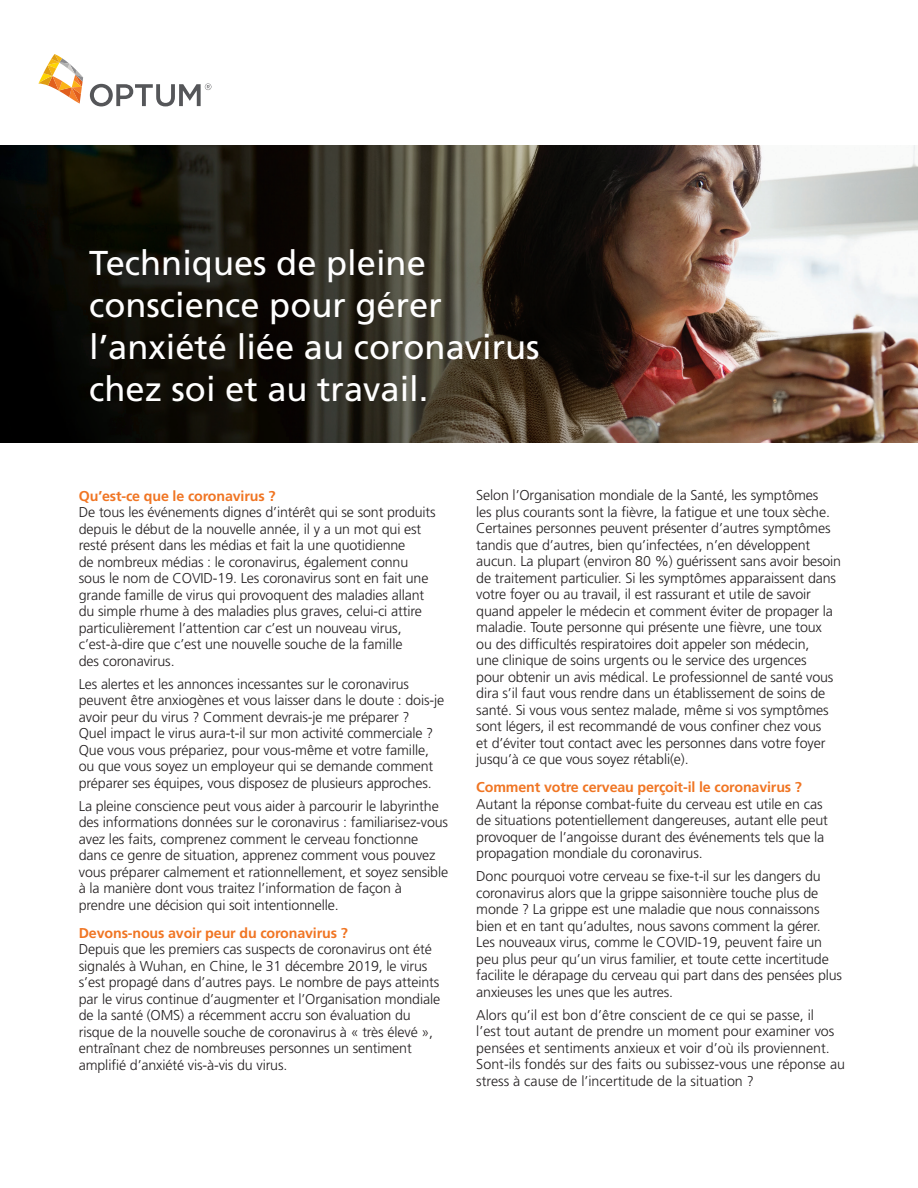
<style>
.page{position:relative;width:918px;height:1188px;background:#fff}
.page>*{position:absolute;margin:0;border:0;box-sizing:border-box;transform-origin:0 0}
.t1{font:34.5px/42px "Frutiger LT Std";color:#fff}
.t2{font:300 14.25px/16.5px "Frutiger LT Std";letter-spacing:-.01em;color:#231f20}
.t3{font:700 14.25px "Frutiger LT Std";letter-spacing:-.01em;color:#f07523}
.t4{font:700 14.25px "Frutiger";letter-spacing:-.01em;color:#f07523}
</style>
<div class="page">
<img style="left:0;top:146px;width:918px;height:297px">
<svg style="left:38px;top:54px;width:45px;height:50px"></svg>
<svg style="left:90px;top:83px;width:121px;height:23px"></svg>
<h1 class="t1" style="left:89px;top:243px;width:452px">Techniques de pleine conscience pour gérer l’anxiété liée au coronavirus chez soi et au travail.</h1>
<p class="t4" style="left:79px;top:487px;width:198px">Qu’est-ce que le coronavirus ?</p>
<p class="t2" style="left:79px;top:504px;width:358px">De tous les événements dignes d’intérêt qui se sont produits depuis le début de la nouvelle année, il y a un mot qui est resté présent dans les médias et fait la une quotidienne<br>de nombreux médias : le coronavirus, également connu sous le nom de COVID-19. Les coronavirus sont en fait une grande famille de virus qui provoquent des maladies allant du simple rhume à des maladies plus graves, celui-ci attire particulièrement l’attention car c’est un nouveau virus, c’est-à-dire que c’est une nouvelle souche de la famille<br>des coronavirus.</p>
<p class="t2" style="left:79px;top:676px;width:367px">Les alertes et les annonces incessantes sur le coronavirus peuvent être anxiogènes et vous laisser dans le doute : dois-je avoir peur du virus ? Comment devrais-je me préparer ?<br>Quel impact le virus aura-t-il sur mon activité commerciale ?<br>Que vous vous prépariez, pour vous-même et votre famille, ou que vous soyez un employeur qui se demande comment préparer ses équipes, vous disposez de plusieurs approches.</p>
<p class="t2" style="left:79px;top:798px;width:371px">La pleine conscience peut vous aider à parcourir le labyrinthe des informations données sur le coronavirus : familiarisez-vous avez les faits, comprenez comment le cerveau fonctionne dans ce genre de situation, apprenez comment vous pouvez vous préparer calmement et rationnellement, et soyez sensible à la manière dont vous traitez l’information de façon à prendre une décision qui soit intentionnelle.</p>
<p class="t3" style="left:79px;top:925px;width:271px">Devons-nous avoir peur du coronavirus ?</p>
<p class="t2" style="left:79px;top:942px;width:363px">Depuis que les premiers cas suspects de coronavirus ont été signalés à Wuhan, en Chine, le 31 décembre 2019, le virus s’est propagé dans d’autres pays. Le nombre de pays atteints par le virus continue d’augmenter et l’Organisation mondiale de la santé (OMS) a récemment accru son évaluation du risque de la nouvelle souche de coronavirus à « très élevé », entraînant chez de nombreuses personnes un sentiment amplifié d’anxiété vis-à-vis du virus.</p>
<p class="t2" style="left:476px;top:487px;width:366px">Selon l’Organisation mondiale de la Santé, les symptômes<br>les plus courants sont la fièvre, la fatigue et une toux sèche.<br>Certaines personnes peuvent présenter d’autres symptômes tandis que d’autres, bien qu’infectées, n’en développent aucun. La plupart (environ 80 %) guérissent sans avoir besoin de traitement particulier. Si les symptômes apparaissent dans votre foyer ou au travail, il est rassurant et utile de savoir quand appeler le médecin et comment éviter de propager la maladie. Toute personne qui présente une fièvre, une toux<br>ou des difficultés respiratoires doit appeler son médecin,<br>une clinique de soins urgents ou le service des urgences<br>pour obtenir un avis médical. Le professionnel de santé vous dira s’il faut vous rendre dans un établissement de soins de santé. Si vous vous sentez malade, même si vos symptômes sont légers, il est recommandé de vous confiner chez vous<br>et d’éviter tout contact avec les personnes dans votre foyer jusqu’à ce que vous soyez rétabli(e).</p>
<p class="t3" style="left:476px;top:779px;width:327px">Comment votre cerveau perçoit-il le coronavirus ?</p>
<p class="t2" style="left:476px;top:796px;width:353px">Autant la réponse combat-fuite du cerveau est utile en cas de situations potentiellement dangereuses, autant elle peut provoquer de l’angoisse durant des événements tels que la propagation mondiale du coronavirus.</p>
<p class="t2" style="left:476px;top:868px;width:367px">Donc pourquoi votre cerveau se fixe-t-il sur les dangers du coronavirus alors que la grippe saisonnière touche plus de monde ? La grippe est une maladie que nous connaissons bien et en tant qu’adultes, nous savons comment la gérer.<br>Les nouveaux virus, comme le COVID-19, peuvent faire un peu plus peur qu’un virus familier, et toute cette incertitude facilite le dérapage du cerveau qui part dans des pensées plus anxieuses les unes que les autres.</p>
<p class="t2" style="left:476px;top:1007px;width:370px">Alors qu’il est bon d’être conscient de ce qui se passe, il<br>l’est tout autant de prendre un moment pour examiner vos pensées et sentiments anxieux et voir d’où ils proviennent.<br>Sont-ils fondés sur des faits ou subissez-vous une réponse au stress à cause de l’incertitude de la situation ?</p>
</div>
